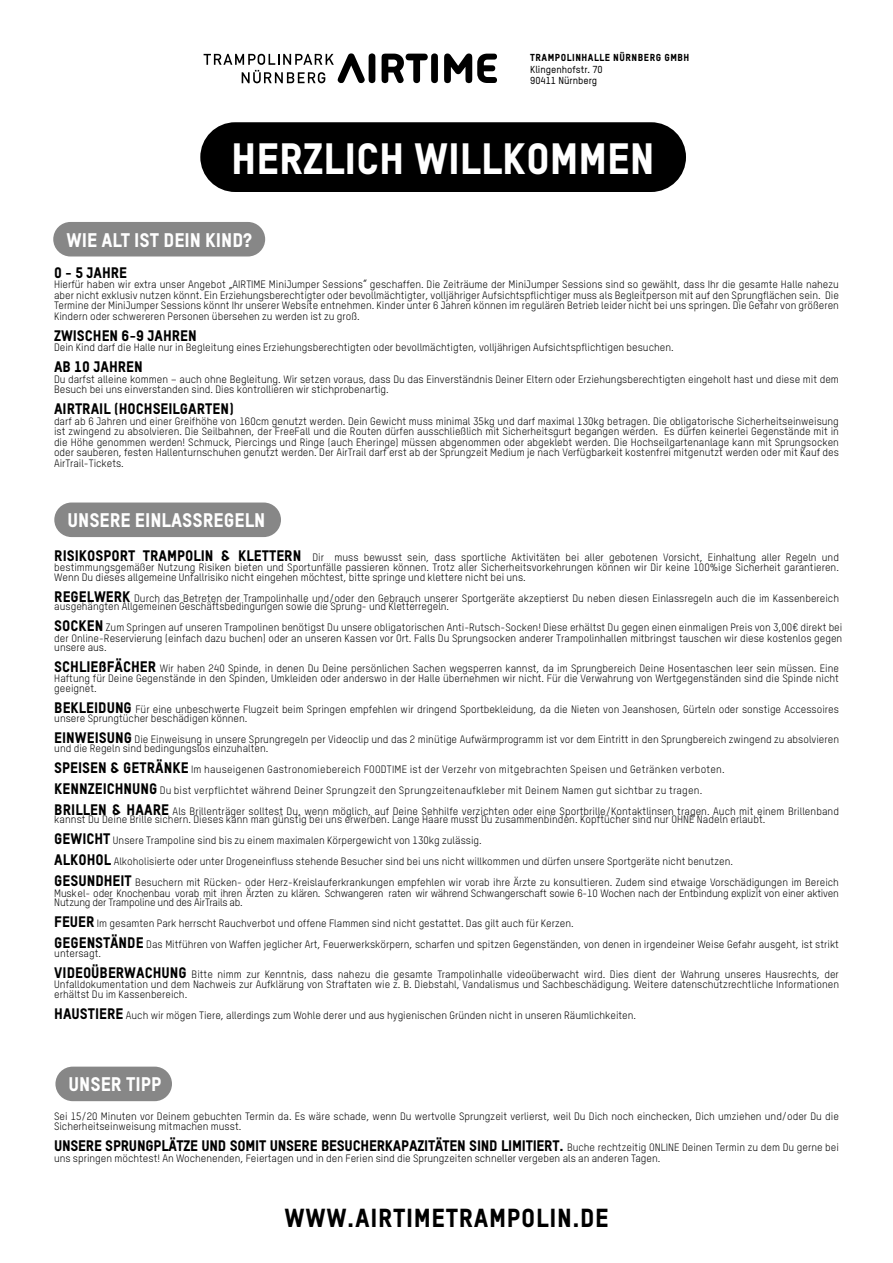
<style>
.page{position:relative;width:893px;height:1263px;background:#fff}
.page>*{position:absolute;margin:0;border:0;box-sizing:border-box;transform-origin:0 0}
.t1{font:43.05px "TSTARPRO Headline";color:#fff}
.t2{font:25.65px "TSTARPRO Headline";letter-spacing:.025em;color:#000}
.t3{font:19.35px "TSTARPRO Headline";color:#fff}
.t4{font:15px "TSTARPRO Headline";letter-spacing:-.015em;color:#000}
.t5{font:10.5px/10.5px "TSTARPRO";color:#000}
.t6{font:10.5px/21px "TSTARPRO";letter-spacing:.02em;color:#000}
.t7{font:10.5px/9.6px "TSTARPRO";letter-spacing:-.02em;color:#000}
.t8{font:500 9.9px/12px "TSTARPRO";color:#000}
.t9{font:9.9px "TSTARPRO Headline";letter-spacing:.05em;color:#000}
.s1{font-family:"TSTARPRO Headline";font-size:15px}
.s2{font-family:"TSTARPRO";font-size:10.5px}
</style>
<div class="page">
<div style="left:53px;top:222px;width:212px;height:34px;background:#878787;border-radius:17px"></div>
<div style="left:54px;top:502px;width:227px;height:35px;background:#878787;border-radius:17px"></div>
<div style="left:55px;top:1066px;width:117px;height:35px;background:#878787;border-radius:17px"></div>
<div style="left:200px;top:122px;width:486px;height:70px;background:#000;border-radius:35px"></div>
<svg style="left:204px;top:53px;width:171px;height:30px"></svg>
<svg style="left:382px;top:53px;width:56px;height:30px"></svg>
<svg style="left:444px;top:53px;width:53px;height:30px"></svg>
<p class="t9" style="left:530px;top:51px;width:161px">TRAMPOLINHALLE NÜRNBERG GMBH</p>
<p class="t8" style="left:530px;top:63px;width:74px">Klingenhofstr. 70<br>90411 Nürnberg</p>
<h1 class="t1" style="left:231px;top:132px;width:425px">HERZLICH WILLKOMMEN</h1>
<h3 class="t3" style="left:66px;top:228px;width:187px">WIE ALT IST DEIN KIND?</h3>
<h3 class="t4" style="left:54px;top:263px;width:75px">0 - 5 JAHRE</h3>
<p class="t5" style="left:54px;top:279px;width:786px;text-align:justify">Hierfür haben wir extra unser Angebot „AIRTIME MiniJumper Sessions“ geschaffen. Die Zeiträume der MiniJumper Sessions sind so gewählt, dass Ihr die gesamte Halle nahezu aber nicht exklusiv nutzen könnt. Ein Erziehungsberechtigter oder bevollmächtigter, volljähriger Aufsichtspflichtiger muss als Begleitperson mit auf den Sprungflächen sein. Die Termine der MiniJumper Sessions könnt Ihr unserer Website entnehmen. Kinder unter 6 Jahren können im regulären Betrieb leider nicht bei uns springen. Die Gefahr von größeren Kindern oder schwereren Personen übersehen zu werden ist zu groß.</p>
<h3 class="t4" style="left:54px;top:326px;width:144px">ZWISCHEN 6-9 JAHREN</h3>
<p class="t5" style="left:54px;top:342px;width:621px">Dein Kind darf die Halle nur in Begleitung eines Erziehungsberechtigten oder bevollmächtigten, volljährigen Aufsichtspflichtigen besuchen.</p>
<h3 class="t4" style="left:54px;top:357px;width:90px">AB 10 JAHREN</h3>
<p class="t5" style="left:54px;top:373px;width:786px">Du darfst alleine kommen – auch ohne Begleitung. Wir setzen voraus, dass Du das Einverständnis Deiner Eltern oder Erziehungsberechtigten eingeholt hast und diese mit dem<br>Besuch bei uns einverstanden sind. Dies kontrollieren wir stichprobenartig.</p>
<h3 class="t4" style="left:54px;top:399px;width:181px">AIRTRAIL (HOCHSEILGARTEN)</h3>
<p class="t5" style="left:54px;top:415px;width:786px;text-align:justify">darf ab 6 Jahren und einer Greifhöhe von 160cm genutzt werden. Dein Gewicht muss minimal 35kg und darf maximal 130kg betragen. Die obligatorische Sicherheitseinweisung ist zwingend zu absolvieren. Die Seilbahnen, der FreeFall und die Routen dürfen ausschließlich mit Sicherheitsgurt begangen werden. Es dürfen keinerlei Gegenstände mit in die Höhe genommen werden! Schmuck, Piercings und Ringe (auch Eheringe) müssen abgenommen oder abgeklebt werden. Die Hochseilgartenanlage kann mit Sprungsocken oder sauberen, festen Hallenturnschuhen genutzt werden. Der AirTrail darf erst ab der Sprungzeit Medium je nach Verfügbarkeit kostenfrei mitgenutzt werden oder mit Kauf des AirTrail-Tickets.</p>
<h3 class="t3" style="left:67px;top:508px;width:199px">UNSERE EINLASSREGELN</h3>
<p class="t5" style="left:54px;top:552px;width:786px;line-height:9.8px;text-align:justify"><span class="s1">RISIKOSPORT TRAMPOLIN &amp; KLETTERN</span> Dir muss bewusst sein, dass sportliche Aktivitäten bei aller gebotenen Vorsicht, Einhaltung aller Regeln und bestimmungsgemäßer Nutzung Risiken bieten und Sportunfälle passieren können. Trotz aller Sicherheitsvorkehrungen können wir Dir keine 100%ige Sicherheit garantieren.<br>Wenn Du dieses allgemeine Unfallrisiko nicht eingehen möchtest, bitte springe und klettere nicht bei uns.</p>
<p class="t5" style="left:54px;top:593px;width:786px;line-height:8.9px"><span class="s1">REGELWERK</span> Durch das Betreten der Trampolinhalle und/oder den Gebrauch unserer Sportgeräte akzeptierst Du neben diesen Einlassregeln auch die im Kassenbereich ausgehängten Allgemeinen Geschäftsbedingungen sowie die Sprung- und Kletterregeln.</p>
<p class="t5" style="left:54px;top:623px;width:789px;line-height:9.9px;text-align:justify"><span class="s1">SOCKEN</span> Zum Springen auf unseren Trampolinen benötigst Du unsere obligatorischen Anti-Rutsch-Socken! Diese erhältst Du gegen einen einmaligen Preis von 3,00€ direkt bei der Online-Reservierung (einfach dazu buchen) oder an unseren Kassen vor Ort. Falls Du Sprungsocken anderer Trampolinhallen mitbringst tauschen wir diese kostenlos gegen unsere aus.</p>
<p class="t5" style="left:54px;top:663px;width:786px;line-height:9.9px;text-align:justify"><span class="s1">SCHLIEßFÄCHER</span> Wir haben 240 Spinde, in denen Du Deine persönlichen Sachen wegsperren kannst, da im Sprungbereich Deine Hosentaschen leer sein müssen. Eine Haftung für Deine Gegenstände in den Spinden, Umkleiden oder anderswo in der Halle übernehmen wir nicht. Für die Verwahrung von Wertgegenständen sind die Spinde nicht geeignet.</p>
<p class="t5" style="left:54px;top:705px;width:786px;line-height:8.9px"><span class="s1">BEKLEIDUNG</span> Für eine unbeschwerte Flugzeit beim Springen empfehlen wir dringend Sportbekleidung, da die Nieten von Jeanshosen, Gürteln oder sonstige Accessoires unsere Sprungtücher beschädigen können.</p>
<p class="t5" style="left:54px;top:734px;width:786px;line-height:8.9px"><span class="s1">EINWEISUNG</span> Die Einweisung in unsere Sprungregeln per Videoclip und das 2 minütige Aufwärmprogramm ist vor dem Eintritt in den Sprungbereich zwingend zu absolvieren und die Regeln sind bedingungslos einzuhalten.</p>
<p class="t6" style="left:54px;top:758px;width:786px"><span class="s1">SPEISEN &amp; GETRÄNKE</span> Im hauseigenen Gastronomiebereich FOODTIME ist der Verzehr von mitgebrachten Speisen und Getränken verboten.<br><span class="s1">KENNZEICHNUNG</span> Du bist verpflichtet während Deiner Sprungzeit den Sprungzeitenaufkleber mit Deinem Namen gut sichtbar zu tragen.<br><span class="s1">BRILLEN &amp; HAARE</span> Als Brillenträger solltest Du, wenn möglich, auf Deine Sehhilfe verzichten oder eine Sportbrille/Kontaktlinsen tragen. Auch mit einem Brillenband</p>
<p class="t5" style="left:54px;top:809px;width:786px;line-height:21px">kannst Du Deine Brille sichern. Dieses kann man günstig bei uns erwerben. Lange Haare musst Du zusammenbinden. Kopftücher sind nur OHNE Nadeln erlaubt.<br><span class="s1">GEWICHT</span> Unsere Trampoline sind bis zu einem maximalen Körpergewicht von 130kg zulässig.<br><span class="s1">ALKOHOL</span> Alkoholisierte oder unter Drogeneinfluss stehende Besucher sind bei uns nicht willkommen und dürfen unsere Sportgeräte nicht benutzen.<br><span class="s1">GESUNDHEIT</span> Besuchern mit Rücken- oder Herz-Kreislauferkrankungen empfehlen wir vorab ihre Ärzte zu konsultieren. Zudem sind etwaige Vorschädigungen im Bereich</p>
<p class="t7" style="left:54px;top:888px;width:786px">Muskel- oder Knochenbau vorab mit ihren Ärzten zu klären. Schwangeren raten wir während Schwangerschaft sowie 6-10 Wochen nach der Entbindung explizit von einer aktiven<br>Nutzung der Trampoline und des AirTrails ab.</p>
<p class="t5" style="left:54px;top:913px;width:786px;line-height:21px"><span class="s1">FEUER</span> Im gesamten Park herrscht Rauchverbot und offene Flammen sind nicht gestattet. Das gilt auch für Kerzen.<br><span class="s1">GEGENSTÄNDE</span> Das Mitführen von Waffen jeglicher Art, Feuerwerkskörpern, scharfen und spitzen Gegenständen, von denen in irgendeiner Weise Gefahr ausgeht, ist strikt</p>
<p class="t5" style="left:54px;top:943px;width:786px;line-height:21px">untersagt.<br><span class="s1">VIDEOÜBERWACHUNG</span> Bitte nimm zur Kenntnis, dass nahezu die gesamte Trampolinhalle videoüberwacht wird. Dies dient der Wahrung unseres Hausrechts, der</p>
<p class="t5" style="left:54px;top:979px;width:786px;line-height:9.6px">Unfalldokumentation und dem Nachweis zur Aufklärung von Straftaten wie z. B. Diebstahl, Vandalismus und Sachbeschädigung. Weitere datenschutzrechtliche Informationen erhältst Du im Kassenbereich.</p>
<p class="t5" style="left:54px;top:1010px;width:583px"><span class="s1">HAUSTIERE</span> Auch wir mögen Tiere, allerdings zum Wohle derer und aus hygienischen Gründen nicht in unseren Räumlichkeiten.</p>
<h3 class="t3" style="left:69px;top:1072px;width:94px">UNSER TIPP</h3>
<p class="t5" style="left:54px;top:1111px;width:786px">Sei 15/20 Minuten vor Deinem gebuchten Termin da. Es wäre schade, wenn Du wertvolle Sprungzeit verlierst, weil Du Dich noch einchecken, Dich umziehen und/oder Du die<br>Sicherheitseinweisung mitmachen musst.</p>
<h3 class="t4" style="left:54px;top:1137px;width:786px">UNSERE SPRUNGPLÄTZE UND SOMIT UNSERE BESUCHERKAPAZITÄTEN SIND LIMITIERT. <span class="s2">Buche rechtzeitig ONLINE Deinen Termin zu dem Du gerne bei</span></h3>
<p class="t5" style="left:54px;top:1153px;width:608px">uns springen möchtest! An Wochenenden, Feiertagen und in den Ferien sind die Sprungzeiten schneller vergeben als an anderen Tagen.</p>
<h2 class="t2" style="left:284px;top:1201px;width:326px">WWW.AIRTIMETRAMPOLIN.DE</h2>
</div>
